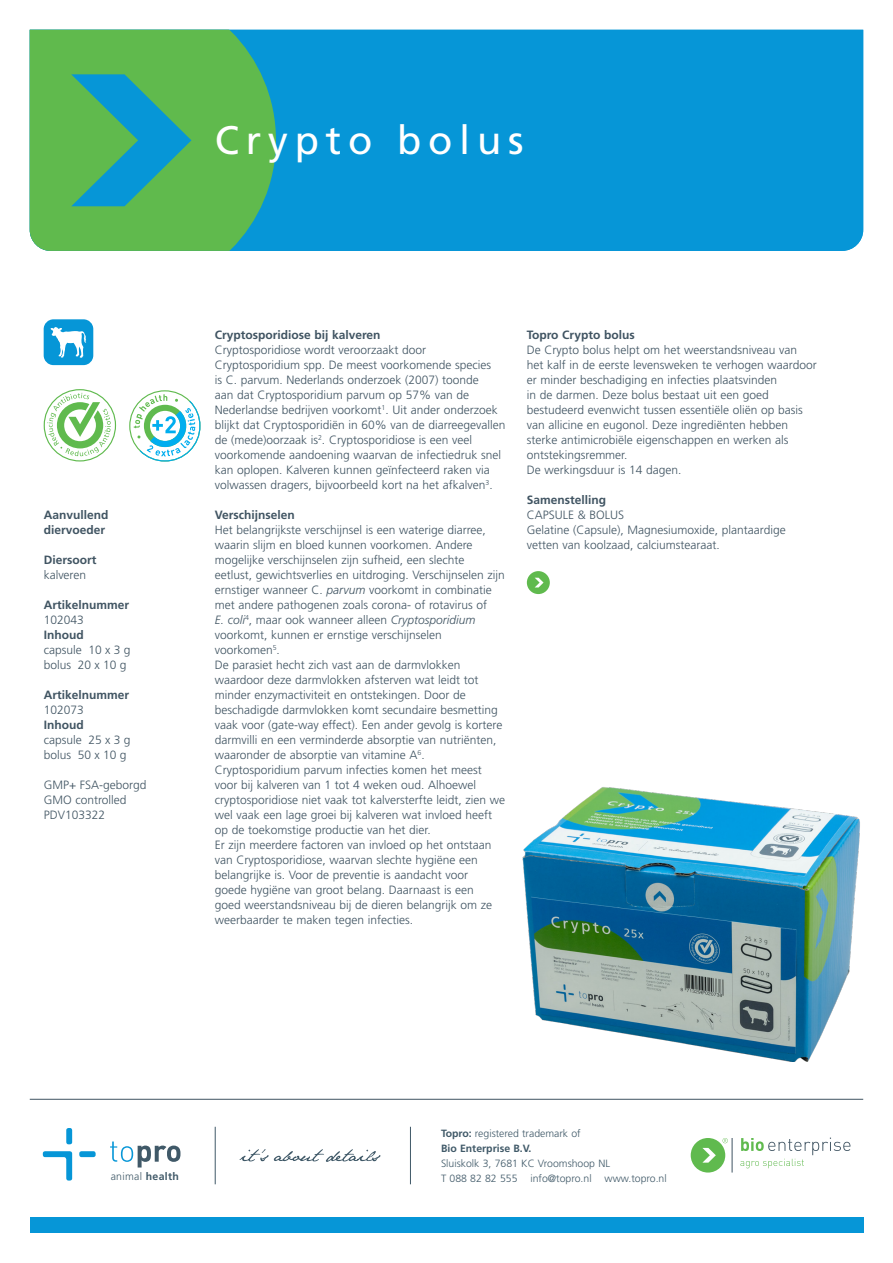
<style>
.page{position:relative;width:893px;height:1263px;background:#fff}
.page>*{position:absolute;margin:0;border:0;box-sizing:border-box;transform-origin:0 0}
.t1{font:39.75px "Frutiger LT Std";letter-spacing:.17em;color:#fff}
.t2{font:300 12px/15px "Frutiger LT Std";color:#405462}
.t3{font:700 12px "Frutiger LT Std";color:#405462}
.t4{font:300 10.65px "Frutiger LT Std";letter-spacing:.03em;color:#405968}
.t5{font:300 10.5px "Frutiger LT Std";color:#405968}
.t6{font:700 10.5px "Frutiger LT Std";color:#405968}
.s1{font-style:italic}
.s2{font-weight:700}
</style>
<div class="page">
<div style="left:527px;top:571px;width:23px;height:23px;background:#60ba4e;border-radius:50%"></div>
<svg style="left:535px;top:578px;width:9px;height:9px"></svg>
<hr style="left:30px;top:1099px;width:833px;height:1px;background:#405462">
<div style="left:30px;top:1217px;width:833px;height:16px;background:#0696d7"></div>
<hr style="left:215px;top:1127px;width:1px;height:57px;background:#405968">
<svg style="left:240px;top:1149px;width:140px;height:13px"></svg>
<svg style="left:110px;top:1141px;width:70px;height:26px"></svg>
<div style="left:66px;top:1128px;width:6px;height:16px;background:#0696d7;border-radius:2px"></div>
<div style="left:79px;top:1151px;width:17px;height:6px;background:#0696d7;border-radius:2px"></div>
<svg style="left:43px;top:1151px;width:29px;height:29px"></svg>
<div style="left:691px;top:1138px;width:34px;height:34px;background:#60ba4e;border-radius:50%"></div>
<svg style="left:702px;top:1148px;width:14px;height:14px"></svg>
<svg style="left:722px;top:1138px;width:6px;height:5px"></svg>
<hr style="left:732px;top:1138px;width:1px;height:34px;background:#405462">
<svg style="left:740px;top:1137px;width:110px;height:31px"></svg>
<hr style="left:410px;top:1127px;width:1px;height:57px;background:#405968">
<div style="left:44px;top:389px;width:72px;height:72px;border:1px solid #60ba4e;border-radius:50%"></div>
<svg style="left:47px;top:393px;width:64px;height:63px"></svg>
<div style="left:276px;top:30px;width:587px;height:221px;background:#0696d7"></div>
<svg style="left:30px;top:30px;width:246px;height:221px;background:#4fb366"></svg>
<div style="left:44px;top:319px;width:49px;height:46px;background:#0696d7;border-radius:10px"></div>
<img style="left:522px;top:787px;width:338px;height:274px">
<svg style="left:50px;top:327px;width:36px;height:31px"></svg>
<svg style="left:134px;top:394px;width:67px;height:68px"></svg>
<p class="t3" style="left:44px;top:508px;width:66px">Aanvullend</p>
<p class="t3" style="left:44px;top:523px;width:63px">diervoeder</p>
<p class="t3" style="left:44px;top:553px;width:54px">Diersoort</p>
<p class="t2" style="left:44px;top:568px;width:44px">kalveren</p>
<p class="t3" style="left:44px;top:598px;width:87px">Artikelnummer</p>
<p class="t2" style="left:44px;top:613px;width:42px">102043</p>
<p class="t3" style="left:44px;top:628px;width:41px">Inhoud</p>
<p class="t2" style="left:44px;top:643px;width:88px">capsule 10 x 3 g</p>
<p class="t2" style="left:44px;top:658px;width:84px">bolus 20 x 10 g</p>
<p class="t3" style="left:44px;top:688px;width:87px">Artikelnummer</p>
<p class="t2" style="left:44px;top:703px;width:42px">102073</p>
<p class="t3" style="left:44px;top:718px;width:41px">Inhoud</p>
<p class="t2" style="left:44px;top:733px;width:88px">capsule 25 x 3 g</p>
<p class="t2" style="left:44px;top:748px;width:84px">bolus 50 x 10 g</p>
<p class="t2" style="left:44px;top:778px;width:104px">GMP+ FSA-geborgd</p>
<p class="t2" style="left:44px;top:793px;width:84px">GMO controlled</p>
<p class="t2" style="left:44px;top:808px;width:63px">PDV103322</p>
<p class="t1" style="left:215px;top:117px;width:203px">HoofTop</p>
<p class="t1" style="left:215px;top:117px;width:310px">Crypto bolus</p>
<p class="t3" style="left:215px;top:328px;width:167px">Cryptosporidiose bij kalveren</p>
<p class="t2" style="left:215px;top:343px;width:292px">Cryptosporidiose wordt veroorzaakt door Cryptosporidium spp. De meest voorkomende species<br>is C. parvum. Nederlands onderzoek (2007) toonde<br>aan dat Cryptosporidium parvum op 57% van de Nederlandse bedrijven voorkomt<sup>1</sup>. Uit ander onderzoek blijkt dat Cryptosporidiën in 60% van de diarreegevallen de (mede)oorzaak is<sup>2</sup>. Cryptosporidiose is een veel voorkomende aandoening waarvan de infectiedruk snel kan oplopen. Kalveren kunnen geïnfecteerd raken via volwassen dragers, bijvoorbeeld kort na het afkalven<sup>3</sup>.</p>
<p class="t3" style="left:215px;top:508px;width:82px">Verschijnselen</p>
<p class="t2" style="left:215px;top:523px;width:292px">Het belangrijkste verschijnsel is een waterige diarree, waarin slijm en bloed kunnen voorkomen. Andere mogelijke verschijnselen zijn sufheid, een slechte<br>eetlust, gewichtsverlies en uitdroging. Verschijnselen zijn ernstiger wanneer C. <span class="s1">parvum</span> voorkomt in combinatie met andere pathogenen zoals corona- of rotavirus of<br><span class="s1">E. coli</span><sup>4</sup>, maar ook wanneer alleen <span class="s1">Cryptosporidium </span>voorkomt, kunnen er ernstige verschijnselen voorkomen<sup>5</sup>.</p>
<p class="t2" style="left:215px;top:658px;width:289px">De parasiet hecht zich vast aan de darmvlokken waardoor deze darmvlokken afsterven wat leidt tot minder enzymactiviteit en ontstekingen. Door de beschadigde darmvlokken komt secundaire besmetting vaak voor (gate-way effect). Een ander gevolg is kortere darmvilli en een verminderde absorptie van nutriënten, waaronder de absorptie van vitamine A<sup>6</sup>.</p>
<p class="t2" style="left:215px;top:763px;width:292px">Cryptosporidium parvum infecties komen het meest voor bij kalveren van 1 tot 4 weken oud. Alhoewel cryptosporidiose niet vaak tot kalversterfte leidt, zien we wel vaak een lage groei bij kalveren wat invloed heeft op de toekomstige productie van het dier.</p>
<p class="t2" style="left:215px;top:838px;width:279px">Er zijn meerdere factoren van invloed op het ontstaan van Cryptosporidiose, waarvan slechte hygiëne een belangrijke is. Voor de preventie is aandacht voor goede hygiëne van groot belang. Daarnaast is een goed weerstandsniveau bij de dieren belangrijk om ze weerbaarder te maken tegen infecties.</p>
<p class="t3" style="left:527px;top:328px;width:109px">Topro Crypto bolus</p>
<p class="t2" style="left:527px;top:343px;width:291px">De Crypto bolus helpt om het weerstandsniveau van het kalf in de eerste levensweken te verhogen waardoor er minder beschadiging en infecties plaatsvinden<br>in de darmen. Deze bolus bestaat uit een goed bestudeerd evenwicht tussen essentiële oliën op basis van allicine en eugonol. Deze ingrediënten hebben sterke antimicrobiële eigenschappen en werken als ontstekingsremmer.</p>
<p class="t2" style="left:527px;top:463px;width:156px">De werkingsduur is 14 dagen.</p>
<p class="t3" style="left:527px;top:493px;width:81px">Samenstelling</p>
<p class="t2" style="left:527px;top:508px;width:99px">CAPSULE &amp; BOLUS</p>
<p class="t2" style="left:527px;top:523px;width:260px">Gelatine (Capsule), Magnesiumoxide, plantaardige vetten van koolzaad, calciumstearaat.</p>
<p class="t4" style="left:111px;top:1170px;width:70px">animal <span class="s2">health</span></p>
<p class="t5" style="left:441px;top:1127px;width:141px"><span class="s2">Topro:</span> registered trademark of</p>
<p class="t6" style="left:441px;top:1142px;width:92px">Bio Enterprise B.V.</p>
<p class="t5" style="left:441px;top:1157px;width:170px">Sluiskolk 3, 7681 KC Vroomshoop NL</p>
<p class="t5" style="left:441px;top:1172px;width:227px">T 088 82 82 555 info@topro.nl www.topro.nl</p>
</div>
